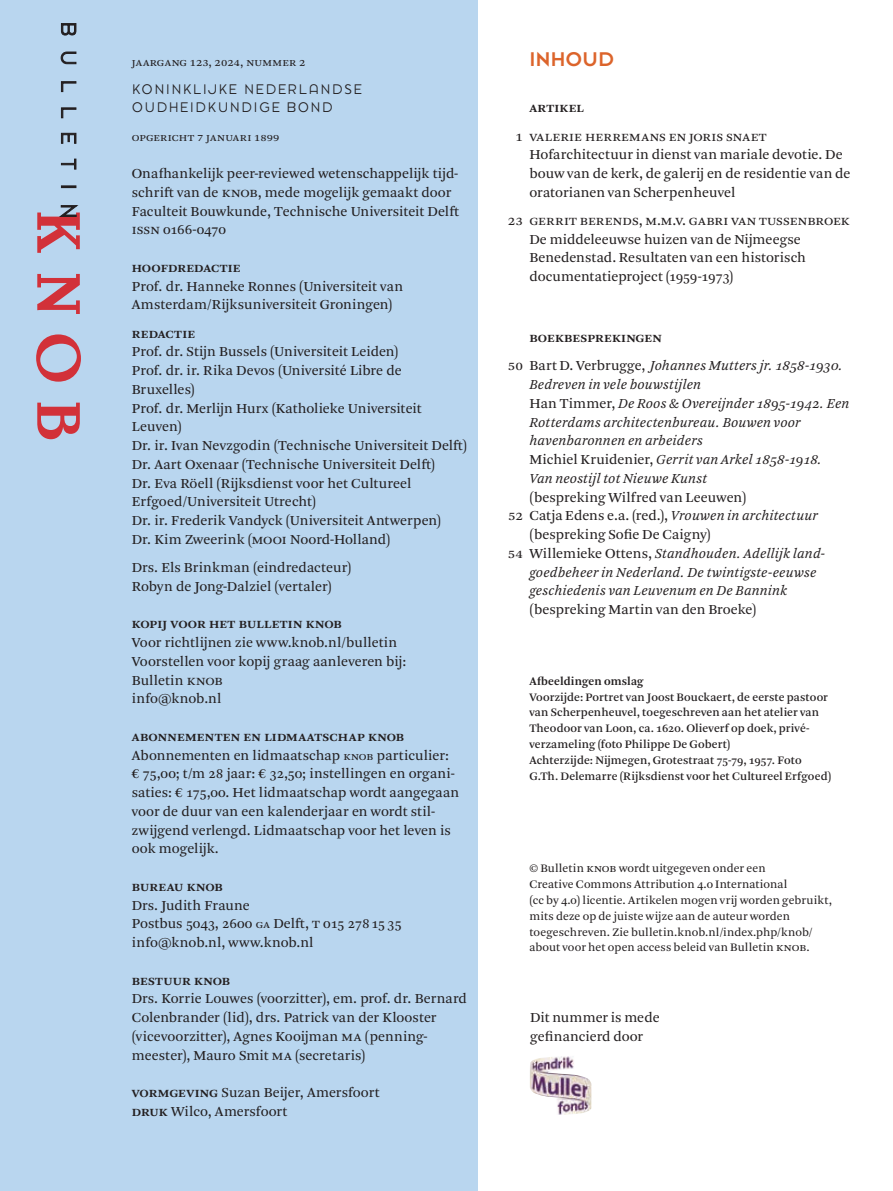
<style>
.page{position:relative;width:893px;height:1191px;background:#fff}
.page>*{position:absolute;margin:0;border:0;box-sizing:border-box;transform-origin:0 0}
.t1{font:21.9px "Dessau Pro";letter-spacing:.02em;color:#dc642b}
.t2{font:15.3px/18.8px "Dessau Pro Fein";letter-spacing:.08em;color:#231f20}
.t3{font:14.4px/18.8px "Arnhem Pro Blond";letter-spacing:.005em;color:#231f20}
.t4{font:italic 14.4px/18.8px "Arnhem Pro Blond";letter-spacing:.01em;color:#231f20}
.t5{font:600 14.4px "Arnhem Pro";letter-spacing:.01em;color:#231f20}
.t6{font:14.4px "Arnhem Pro Blond";letter-spacing:-.02em;color:#231f20}
.t7{font:12px/15.8px "Arnhem Pro Blond";letter-spacing:.01em;color:#231f20}
.t8{font:12px/15.8px "Arnhem Pro";letter-spacing:.01em;color:#231f20}
.t9{font:12px "Arnhem Pro Blond";letter-spacing:.085em;color:#231f20}
.t10{font:600 12px "Arnhem Pro";letter-spacing:.01em;color:#231f20}
.s1{font-size:12px}
.s2{font-family:"Arnhem Pro";font-weight:600}
.s3{font-style:normal}
.s4{font-style:italic}
</style>
<div class="page">
<div style="left:0;top:0;width:477px;height:1191px;background:#b9d6ef"></div>
<svg style="left:37px;top:274px;width:43px;height:40px"></svg>
<svg style="left:36px;top:334px;width:45px;height:48px"></svg>
<svg style="left:37px;top:402px;width:43px;height:37px"></svg>
<svg style="left:61px;top:23px;width:15px;height:12px"></svg>
<svg style="left:61px;top:52px;width:15px;height:12px"></svg>
<svg style="left:61px;top:81px;width:15px;height:11px"></svg>
<svg style="left:61px;top:107px;width:15px;height:11px"></svg>
<svg style="left:61px;top:133px;width:15px;height:11px"></svg>
<svg style="left:61px;top:159px;width:15px;height:10px"></svg>
<svg style="left:61px;top:186px;width:15px;height:2px"></svg>
<svg style="left:37px;top:205px;width:43px;height:48px"></svg>
<img style="left:530px;top:1056px;width:61px;height:59px">
<p class="t7" style="left:132px;top:54px;width:175px">Jaargang 123, 2024, nummer 2</p>
<p class="t2" style="left:132px;top:79px;width:232px">KONINKLIJKE NEDERLANDSE<br>OUDHEIDKUNDIGE BOND</p>
<p class="t9" style="left:132px;top:129px;width:149px">Opgericht 7 januari 1899</p>
<p class="t3" style="left:132px;top:164px;width:328px">Onafhankelijk peer-reviewed wetenschappelijk tijd&shy;schrift van de KNO</p>
<p class="t3" style="left:132px;top:183px;width:329px;text-indent:118px">B, mede mogelijk gemaakt door<br>Faculteit Bouwkunde, Technische Universiteit Delft<br>ISSN</p>
<p class="t6" style="left:163px;top:220px;width:65px">0166-0470</p>
<p class="t5" style="left:132px;top:258px;width:96px">Hoofdredactie</p>
<p class="t3" style="left:132px;top:277px;width:273px">Prof. dr. Hanneke Ronnes (Universiteit van<br>Amsterdam/Rijksuniversiteit Groningen)</p>
<p class="t5" style="left:132px;top:324px;width:51px">Redactie</p>
<p class="t3" style="left:132px;top:342px;width:337px">Prof. dr. Stijn Bussels (Universiteit Leiden)<br>Prof. dr. ir. Rika Devos (Université Libre de Bruxelles)<br>Prof. dr. Merlijn Hurx (Katholieke Universiteit Leuven)<br>Dr. ir. Ivan Nevzgodin (Technische Universiteit Delft)<br>Dr. Aart Oxenaar (Technische Universiteit Delft)<br>Dr. Eva Röell (Rijksdienst voor het Cultureel Erfgoed/Universiteit Utrecht)<br>Dr. ir. Frederik Vandyck (Universiteit Antwerpen)<br>Dr. Kim Zweerink (MOOI</p>
<p class="t3" style="left:132px;top:525px;width:260px;line-height:28px;text-indent:158px">Noord-Holland)<br>Drs. Els Brinkman (eindredacteur)</p>
<p class="t3" style="left:132px;top:577px;width:201px">Robyn de Jong-Dalziel (vertaler)</p>
<p class="t5" style="left:132px;top:614px;width:73px">Kopij voorhet</p>
<p class="t5" style="left:239px;top:614px;width:26px">Bulleti</p>
<p class="t5" style="left:293px;top:614px;width:51px">nKNOB</p>
<p class="t3" style="left:132px;top:633px;width:276px">Voor richtlijnen zie www.knob.nl/bulletin<br>Voorstellen voor kopij graag aanleveren bij:<br>Bulletin KNO</p>
<p class="t3" style="left:132px;top:670px;width:93px;text-align:right">B info@knob.nl</p>
<p class="t5" style="left:132px;top:727px;width:274px">Abonnementen en lidmaatschap KNOB</p>
<p class="t3" style="left:132px;top:745px;width:220px">Abonnementen en lidmaatschap <span class="s1">KNO</span></p>
<p class="t3" style="left:132px;top:745px;width:329px;text-indent:235px"><span class="s1">B</span> particulier: € 75,00; t/m 28 jaar: € 32,50; instellingen en organi&shy;saties: € 175,00. Het lidmaatschap wordt aangegaan voor de duur van een kalenderjaar en wordt stil&shy;zwijgend verlengd. Lidmaatschap voor het leven is ook mogelijk.</p>
<p class="t5" style="left:132px;top:877px;width:93px">BureauKNOB</p>
<p class="t3" style="left:132px;top:895px;width:272px">Drs. Judith Fraune<br>Postbus 5043, 2600 <span class="s1">GA</span> Delft, t 015 2781535 info@knob.nl, www.knob.nl</p>
<p class="t5" style="left:132px;top:970px;width:100px">Bestuur KNOB</p>
<p class="t3" style="left:132px;top:989px;width:337px">Drs. Korrie Louwes (voorzitter), em. prof. dr. Bernard Colenbrander (lid), drs. Patrick van der Klooster (vicevoorzitter), Agnes Kooijman MA (penning&shy;meester), Mauro Smit MA (secretaris)</p>
<p class="t3" style="left:132px;top:1083px;width:249px"><span class="s2">Vormgeving</span> Suzan Beijer, Amersfoort <span class="s2">druk</span> Wilco, Amersfoort</p>
<h1 class="t1" style="left:529px;top:47px;width:86px">INHOUD</h1>
<p class="t5" style="left:529px;top:99px;width:56px">ARTIKEL</p>
<p class="t3" style="left:529px;top:127px;width:323px;text-indent:-14px">1 Valerie Herremans en Joris Snaet Hofarchitectuur in dienst van mariale devotie. De bouw van de kerk, de galerij en de residentie van de oratorianen van Scherpenheuvel</p>
<p class="t3" style="left:529px;top:211px;width:322px;text-indent:-21px">23 Gerrit Berends, m.m.v. Gabri van Tussenbroek De middeleeuwse huizen van de Nijmeegse Benedenstad. Resultaten van een historisch documentatieproject (1959-1973)</p>
<p class="t5" style="left:529px;top:328px;width:27px">Boekbe</p>
<p class="t5" style="left:581px;top:328px;width:24px">spreki</p>
<p class="t5" style="left:626px;top:328px;width:37px">ngen</p>
<p class="t4" style="left:529px;top:356px;width:322px;text-indent:-22px"><span class="s3">50 Bart D. Verbrugge,</span> Johannes Mutters jr. 1858-1930.<br>Bedreven in vele bouwstijlen<br><span class="s3">Han Timmer,</span> De Roos &amp; Overeijnder 1895-1942. Een Rotterdams architectenbureau. Bouwen voor havenbaronnen en arbeiders<br><span class="s3">Michiel Kruidenier,</span> Gerrit van Arkel 1858-1918.<br>Van neostijl tot Nieuwe Kunst</p>
<p class="t3" style="left:529px;top:488px;width:218px">(bespreking Wilfred van Leeuwen)</p>
<p class="t3" style="left:508px;top:506px;width:311px">52 Catja Edens e.a. (red.), <span class="s4">Vrouwen in architectuur</span></p>
<p class="t3" style="left:529px;top:525px;width:183px">(bespreking Sofie De Caigny)</p>
<p class="t4" style="left:508px;top:544px;width:319px"><span class="s3">54 Willemieke Ottens,</span> Standhouden. Adellijk land-</p>
<p class="t4" style="left:529px;top:563px;width:288px">goedbeheer in Nederland. De twintigste-eeuwse</p>
<p class="t4" style="left:529px;top:581px;width:259px">geschiedenis van Leuvenum en De Bannink</p>
<p class="t3" style="left:529px;top:600px;width:229px">(bespreking Martin van den Broeke)</p>
<p class="t10" style="left:529px;top:673px;width:115px">Afbeeldingen omslag</p>
<p class="t8" style="left:529px;top:689px;width:304px">Voorzijde: Portret van Joost Bouckaert, de eerste pastoor van Scherpenheuvel, toegeschreven aan het atelier van Theodoor van Loon, ca. 1620. Olieverf op doek, privé&shy;verzameling (foto Philippe De Gobert)<br>Achterzijde: Nijmegen, Grotestraat 75-79, 1957. Foto G.Th. Delemarre (Rijksdienst voor het Cultureel Erfgoed)</p>
<p class="t7" style="left:529px;top:861px;width:304px;text-indent:80px">B wordt uitgegeven onder een<br>Creative Commons Attribution 4.0 International<br>(cc by 4.0) licentie. Artikelen mogen vrij worden gebruikt, mits deze op de juiste wijze aan de auteur worden toegeschreven. Zie bulletin.knob.nl/index.php/knob/ about voor het open access beleid van Bulletin KNO</p>
<p class="t7" style="left:529px;top:861px;width:66px">© Bulletin KNO</p>
<p class="t7" style="left:799px;top:939px;width:12px">B.</p>
<p class="t3" style="left:530px;top:1008px;width:131px">Dit nummer is mede gefinancierd door</p>
</div>
